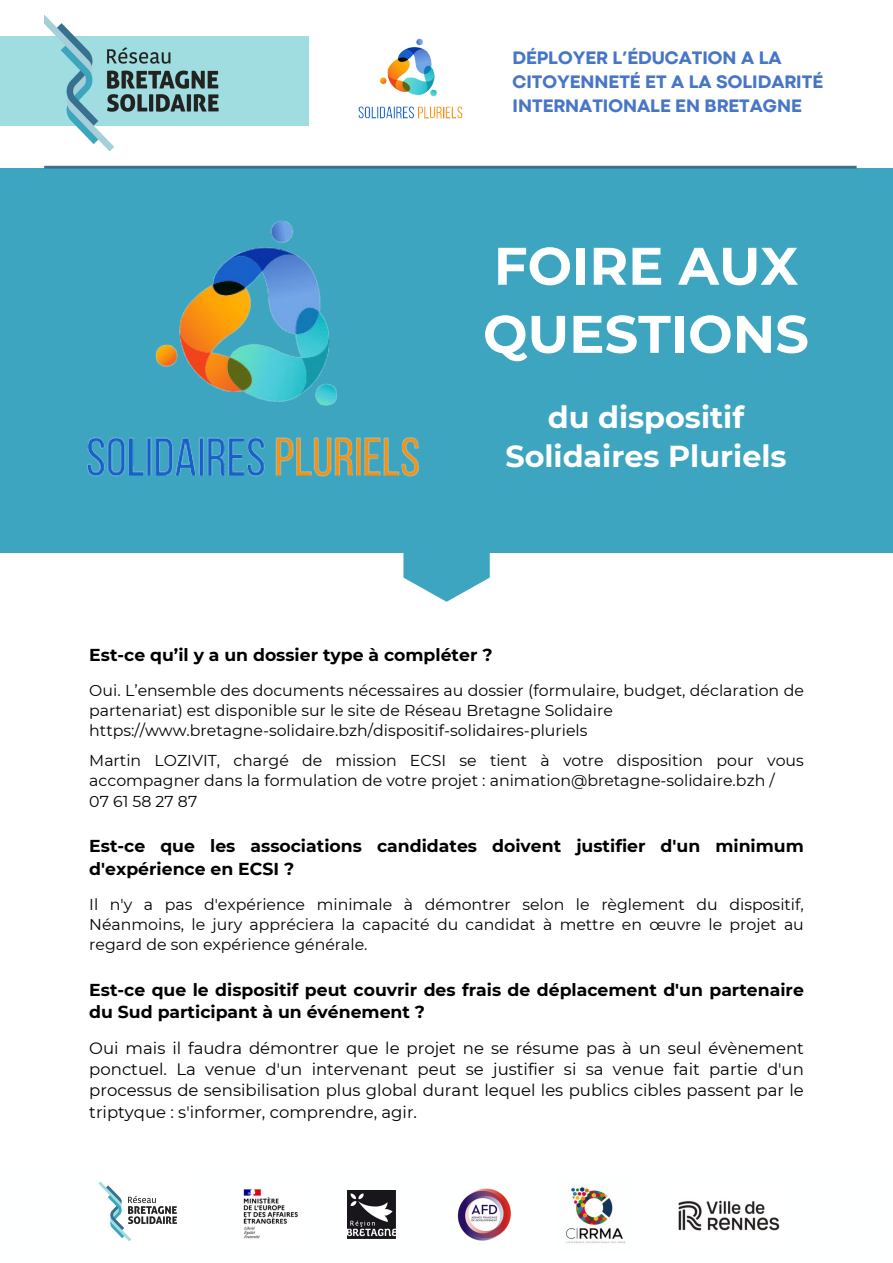
<style>
.page{position:relative;width:893px;height:1263px;background:#fff}
.page>*{position:absolute;margin:0;border:0;box-sizing:border-box;transform-origin:0 0}
.t1{font:700 52.72px/68.1px "Montserrat";color:#fff}
.t2{font:700 30.22px/38.8px "Montserrat";color:#fff;text-align:center}
.t3{font:800 18.9px/24.2px "Codec Pro";color:#4776c8}
.t4{font:700 17.25px/22.5px "Montserrat";color:#000}
.t5{font:16.5px/21.4px "Montserrat";color:#000;text-align:justify}
.t6{font:15.75px/20.2px "Montserrat";color:#000}
</style>
<div class="page">
<div style="left:0;top:169px;width:893px;height:384px;background:#3da5bf"></div>
<img style="left:87px;top:220px;width:333px;height:257px">
<div style="left:0;top:37px;width:309px;height:89px;background:#a0dde0"></div>
<img style="left:44px;top:15px;width:183px;height:151px">
<hr style="left:44px;top:166px;width:812px;height:3px;background:#38708e">
<svg style="left:403px;top:553px;width:87px;height:49px"></svg>
<img style="left:358px;top:38px;width:105px;height:81px">
<img style="left:678px;top:1200px;width:102px;height:31px">
<img style="left:98px;top:1181px;width:79px;height:61px">
<img style="left:243px;top:1189px;width:55px;height:50px">
<img style="left:565px;top:1187px;width:61px;height:56px">
<img style="left:457px;top:1188px;width:54px;height:53px">
<img style="left:348px;top:1190px;width:47px;height:48px">
<p class="t3" style="left:512px;top:47px;width:312px">DÉPLOYER L’ÉDUCATION A LA<br>CITOYENNETÉ ET A LA SOLIDARITÉ<br>INTERNATIONALE EN BRETAGNE</p>
<p class="t1" style="left:483px;top:232px;width:327px">FOIRE AUX<br>QUESTIONS</p>
<p class="t2" style="left:505px;top:398px;width:283px">du dispositif<br>Solidaires Pluriels</p>
<p class="t4" style="left:89px;top:644px;width:405px">Est-ce qu’il y a un dossier type à compléter ?</p>
<p class="t6" style="left:89px;top:680px;width:716px">Oui. L’ensemble des documents nécessaires au dossier (formulaire, budget, déclaration de partenariat) est disponible sur le site de Réseau Bretagne Solidaire</p>
<p class="t6" style="left:89px;top:721px;width:500px">https://www.bretagne-solidaire.bzh/dispositif-solidaires-pluriels</p>
<p class="t6" style="left:89px;top:750px;width:716px">Martin LOZIVIT, chargé de mission ECSI se tient à votre disposition pour vous accompagner dans la formulation de votre projet : animation@bretagne-solidaire.bzh /</p>
<p class="t6" style="left:89px;top:791px;width:109px">07 61 58 27 87</p>
<p class="t4" style="left:89px;top:835px;width:716px">Est-ce que les associations candidates doivent justifier d'un minimum d'expérience en ECSI ?</p>
<p class="t6" style="left:89px;top:894px;width:716px;text-align:justify">Il n'y a pas d'expérience minimale à démontrer selon le règlement du dispositif, Néanmoins, le jury appréciera la capacité du candidat à mettre en œuvre le projet au regard de son expérience générale.</p>
<p class="t4" style="left:89px;top:978px;width:716px">Est-ce que le dispositif peut couvrir des frais de déplacement d'un partenaire du Sud participant à un événement ?</p>
<p class="t5" style="left:89px;top:1037px;width:716px">Oui mais il faudra démontrer que le projet ne se résume pas à un seul évènement ponctuel. La venue d'un intervenant peut se justifier si sa venue fait partie d'un processus de sensibilisation plus global durant lequel les publics cibles passent par le triptyque : s'informer, comprendre, agir.</p>
</div>
